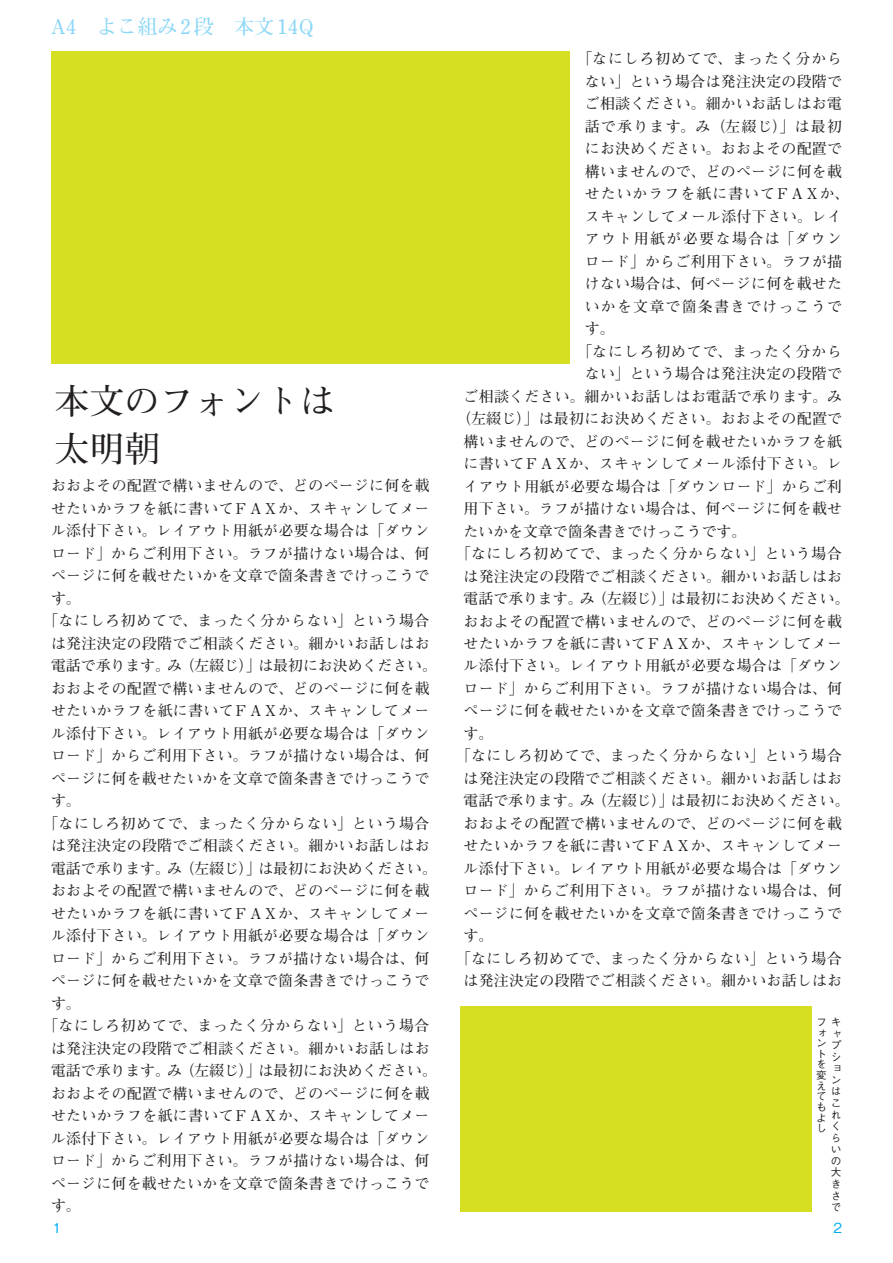
<style>
.page{position:relative;width:893px;height:1263px;background:#fff}
.page>*{position:absolute;margin:0;border:0;box-sizing:border-box;transform-origin:0 0}
.t1{font:700 35.1px/47.8px "Futo Min A101 Pro";color:#231f20}
.t2{font:700 20.25px "Futo Min A101 Pro";color:#89d6f7}
.t3{font:700 14.85px/22.5px "Futo Min A101 Pro";letter-spacing:.02em;color:#231f20}
.t4{font:700 14.85px "Futo Min A101 Pro";letter-spacing:.05em;color:#231f20}
.t5{font:700 14.85px "Futo Min A101 Pro";color:#231f20}
.t6{font:700 14.85px "Futo Min A101 Pro";letter-spacing:.06em;color:#231f20}
.t7{font:700 14.85px "Futo Min A101 Pro";letter-spacing:.085em;color:#231f20}
.t8{font:700 14.85px "Futo Min A101 Pro";letter-spacing:.07em;color:#231f20}
.t9{font:700 14.85px "Futo Min A101 Pro";letter-spacing:.1em;color:#231f20}
.t10{font:500 13.8px "Gothic BBB Pro";color:#00aeef}
.t11{font:500 10.65px/11.6px "Gothic BBB Pro";color:#231f20}
</style>
<div class="page">
<div style="left:51px;top:51px;width:519px;height:312px;background:#d6df21"></div>
<div style="left:460px;top:1006px;width:351px;height:206px;background:#d6df21"></div>
<h2 class="t2" style="left:51px;top:11px;width:264px">A 　4 よこ組み2段　本文14Q</h2>
<h1 class="t1" style="left:54px;top:373px;width:282px">本文のフォントは太明朝</h1>
<p class="t3" style="left:51px;top:473px;width:380px">おおよその配置で構いませんので、どのページに何を載</p>
<p class="t3" style="left:51px;top:495px;width:380px">せたいかラフを紙に書いてＦＡＸか、スキャンしてメー</p>
<p class="t3" style="left:51px;top:518px;width:380px">ル添付下さい。レイアウト用紙が必要な場合は「ダウン</p>
<p class="t3" style="left:51px;top:540px;width:380px">ロード」からご利用下さい。ラフが描けない場合は、何</p>
<p class="t3" style="left:51px;top:563px;width:380px">ページに何を載せたいかを文章で箇条書きでけっこうで</p>
<p class="t3" style="left:51px;top:585px;width:31px">す。</p>
<p class="t4" style="left:44px;top:609px;width:387px">「なにしろ初めてで、まったく分からない」という場合</p>
<p class="t3" style="left:51px;top:630px;width:380px">は発注決定の段階でご相談ください。細かいお話しはお</p>
<p class="t5" style="left:258px;top:654px;width:180px">は最初にお決めください。</p>
<p class="t3" style="left:179px;top:653px;width:83px">（左綴じ）」</p>
<p class="t5" style="left:51px;top:654px;width:121px">電話で承ります。</p>
<p class="t3" style="left:51px;top:675px;width:380px">おおよその配置で構いませんので、どのページに何を載</p>
<p class="t3" style="left:51px;top:698px;width:380px">せたいかラフを紙に書いてＦＡＸか、スキャンしてメー</p>
<p class="t3" style="left:51px;top:720px;width:380px">ル添付下さい。レイアウト用紙が必要な場合は「ダウン</p>
<p class="t3" style="left:51px;top:742px;width:380px">ロード」からご利用下さい。ラフが描けない場合は、何</p>
<p class="t3" style="left:51px;top:765px;width:380px">ページに何を載せたいかを文章で箇条書きでけっこうで</p>
<p class="t3" style="left:51px;top:787px;width:31px">す。</p>
<p class="t4" style="left:44px;top:811px;width:387px">「なにしろ初めてで、まったく分からない」という場合</p>
<p class="t3" style="left:51px;top:832px;width:380px">は発注決定の段階でご相談ください。細かいお話しはお</p>
<p class="t5" style="left:258px;top:856px;width:180px">は最初にお決めください。</p>
<p class="t3" style="left:167px;top:653px;width:16px">み</p>
<p class="t3" style="left:179px;top:855px;width:83px">（左綴じ）」</p>
<p class="t5" style="left:51px;top:856px;width:121px">電話で承ります。</p>
<p class="t3" style="left:51px;top:877px;width:380px">おおよその配置で構いませんので、どのページに何を載</p>
<p class="t3" style="left:51px;top:900px;width:380px">せたいかラフを紙に書いてＦＡＸか、スキャンしてメー</p>
<p class="t3" style="left:51px;top:922px;width:380px">ル添付下さい。レイアウト用紙が必要な場合は「ダウン</p>
<p class="t3" style="left:51px;top:945px;width:380px">ロード」からご利用下さい。ラフが描けない場合は、何</p>
<p class="t3" style="left:51px;top:967px;width:380px">ページに何を載せたいかを文章で箇条書きでけっこうで</p>
<p class="t3" style="left:51px;top:990px;width:31px">す。</p>
<p class="t4" style="left:44px;top:1014px;width:387px">「なにしろ初めてで、まったく分からない」という場合</p>
<p class="t3" style="left:51px;top:1035px;width:380px">は発注決定の段階でご相談ください。細かいお話しはお</p>
<p class="t5" style="left:258px;top:1059px;width:180px">は最初にお決めください。</p>
<p class="t3" style="left:167px;top:855px;width:16px">み</p>
<p class="t3" style="left:179px;top:1057px;width:83px">（左綴じ）」</p>
<p class="t3" style="left:51px;top:1057px;width:380px">電話で承ります。<br>おおよその配置で構いませんので、どのページに何を載せたいかラフを紙に書いてＦＡＸか、スキャンしてメール添付下さい。レイアウト用紙が必要な場合は「ダウンロード」からご利用下さい。ラフが描けない場合は、何ページに何を載せたいかを文章で箇条書きでけっこうです。</p>
<p class="t3" style="left:167px;top:1057px;width:16px">み</p>
<p class="t10" style="left:53px;top:1217px;width:10px">1</p>
<p class="t6" style="left:577px;top:47px;width:266px">「なにしろ初めてで、まったく分から</p>
<p class="t3" style="left:585px;top:68px;width:259px">ない」という場合は発注決定の段階で</p>
<p class="t3" style="left:585px;top:91px;width:259px">ご相談ください。細かいお話しはお電</p>
<p class="t7" style="left:585px;top:115px;width:259px">話で承ります。み（左綴じ）」は最初</p>
<p class="t3" style="left:585px;top:136px;width:259px">にお決めください。おおよその配置で</p>
<p class="t3" style="left:585px;top:158px;width:259px">構いませんので、どのページに何を載</p>
<p class="t8" style="left:585px;top:182px;width:266px">せたいかラフを紙に書いてＦＡＸか、</p>
<p class="t3" style="left:585px;top:203px;width:259px">スキャンしてメール添付下さい。レイ</p>
<p class="t9" style="left:585px;top:227px;width:259px">アウト用紙が必要な場合は「ダウン</p>
<p class="t3" style="left:585px;top:248px;width:259px">ロード」からご利用下さい。ラフが描</p>
<p class="t3" style="left:585px;top:270px;width:259px">けない場合は、何ページに何を載せた</p>
<p class="t7" style="left:585px;top:294px;width:259px">いかを文章で箇条書きでけっこうで</p>
<p class="t3" style="left:585px;top:315px;width:31px">す。</p>
<p class="t6" style="left:577px;top:339px;width:266px">「なにしろ初めてで、まったく分から</p>
<p class="t3" style="left:585px;top:360px;width:259px">ない」という場合は発注決定の段階で</p>
<p class="t3" style="left:464px;top:383px;width:380px">ご相談ください。細かいお話しはお電話で承ります。み</p>
<p class="t3" style="left:456px;top:405px;width:387px">（左綴じ）」は最初にお決めください。おおよその配置で</p>
<p class="t3" style="left:464px;top:428px;width:380px">構いませんので、どのページに何を載せたいかラフを紙</p>
<p class="t3" style="left:464px;top:450px;width:380px">に書いてＦＡＸか、スキャンしてメール添付下さい。レ</p>
<p class="t3" style="left:464px;top:473px;width:380px">イアウト用紙が必要な場合は「ダウンロード」からご利</p>
<p class="t3" style="left:464px;top:495px;width:380px">用下さい。ラフが描けない場合は、何ページに何を載せ</p>
<p class="t5" style="left:464px;top:519px;width:284px">たいかを文章で箇条書きでけっこうです。</p>
<p class="t4" style="left:456px;top:542px;width:387px">「なにしろ初めてで、まったく分からない」という場合</p>
<p class="t3" style="left:464px;top:563px;width:380px">は発注決定の段階でご相談ください。細かいお話しはお</p>
<p class="t5" style="left:671px;top:587px;width:180px">は最初にお決めください。</p>
<p class="t3" style="left:592px;top:585px;width:83px">（左綴じ）」</p>
<p class="t5" style="left:464px;top:587px;width:121px">電話で承ります。</p>
<p class="t3" style="left:464px;top:608px;width:380px">おおよその配置で構いませんので、どのページに何を載</p>
<p class="t3" style="left:464px;top:630px;width:380px">せたいかラフを紙に書いてＦＡＸか、スキャンしてメー</p>
<p class="t3" style="left:464px;top:653px;width:380px">ル添付下さい。レイアウト用紙が必要な場合は「ダウン</p>
<p class="t3" style="left:464px;top:675px;width:380px">ロード」からご利用下さい。ラフが描けない場合は、何</p>
<p class="t3" style="left:464px;top:698px;width:380px">ページに何を載せたいかを文章で箇条書きでけっこうで</p>
<p class="t3" style="left:464px;top:720px;width:31px">す。</p>
<p class="t4" style="left:456px;top:744px;width:387px">「なにしろ初めてで、まったく分からない」という場合</p>
<p class="t3" style="left:464px;top:765px;width:380px">は発注決定の段階でご相談ください。細かいお話しはお</p>
<p class="t5" style="left:671px;top:789px;width:180px">は最初にお決めください。</p>
<p class="t3" style="left:580px;top:585px;width:16px">み</p>
<p class="t3" style="left:592px;top:788px;width:83px">（左綴じ）」</p>
<p class="t5" style="left:464px;top:789px;width:121px">電話で承ります。</p>
<p class="t3" style="left:464px;top:810px;width:380px">おおよその配置で構いませんので、どのページに何を載</p>
<p class="t3" style="left:464px;top:833px;width:380px">せたいかラフを紙に書いてＦＡＸか、スキャンしてメー</p>
<p class="t3" style="left:464px;top:855px;width:380px">ル添付下さい。レイアウト用紙が必要な場合は「ダウン</p>
<p class="t3" style="left:464px;top:878px;width:380px">ロード」からご利用下さい。ラフが描けない場合は、何</p>
<p class="t3" style="left:464px;top:900px;width:380px">ページに何を載せたいかを文章で箇条書きでけっこうで</p>
<p class="t3" style="left:464px;top:923px;width:31px">す。</p>
<p class="t4" style="left:456px;top:947px;width:387px">「なにしろ初めてで、まったく分からない」という場合</p>
<p class="t3" style="left:464px;top:968px;width:380px">は発注決定の段階でご相談ください。細かいお話しはお</p>
<p class="t3" style="left:580px;top:788px;width:16px">み</p>
<p class="t11" style="left:831px;top:1015px;width:12px">キャプションはこれくらいの大きさで</p>
<p class="t11" style="left:816px;top:1015px;width:11px;line-height:10.6px;text-align:justify">フォントを変えてもよし</p>
<p class="t10" style="left:833px;top:1217px;width:10px">2</p>
</div>
